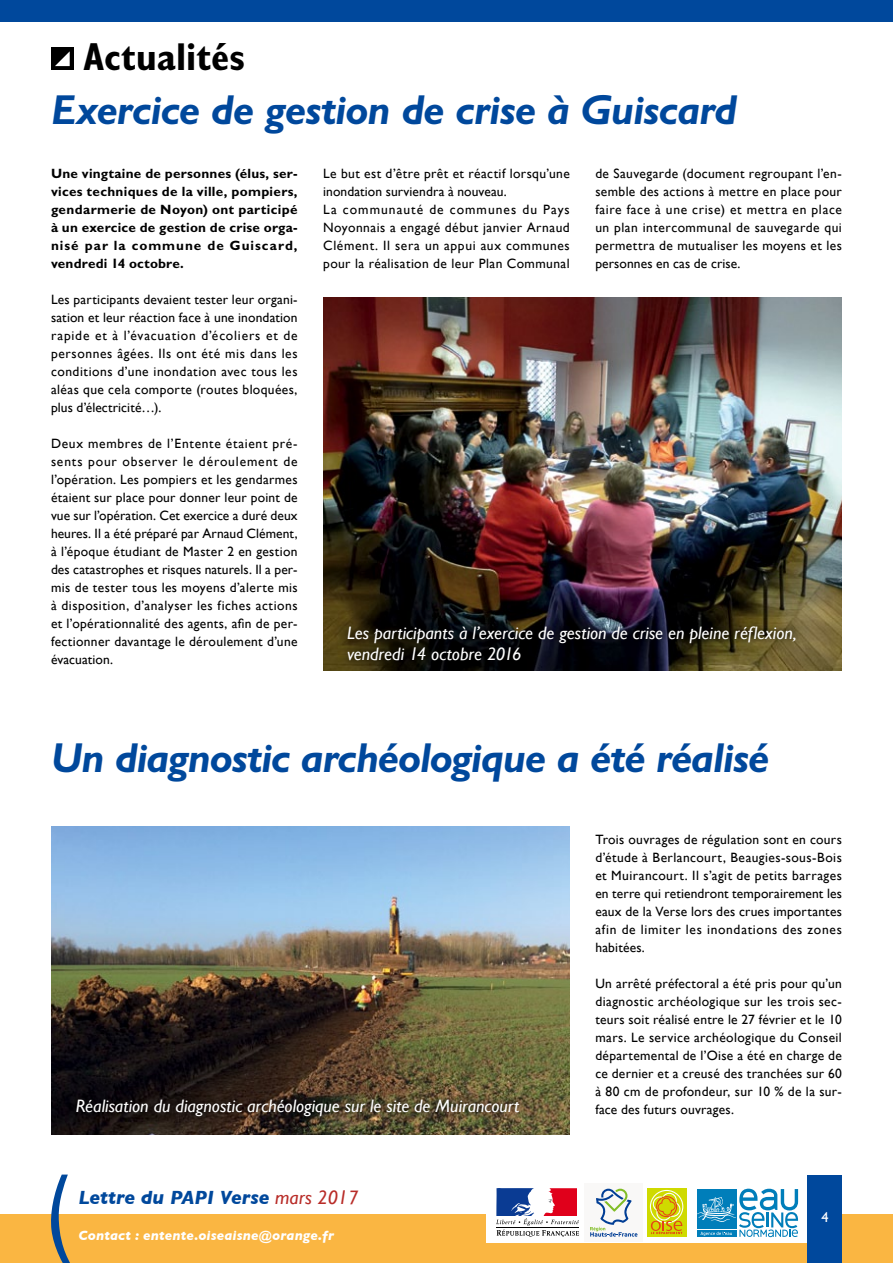
<style>
.page{position:relative;width:893px;height:1263px;background:#fff}
.page>*{position:absolute;margin:0;border:0;box-sizing:border-box;transform-origin:0 0}
.t1{font:italic 700 42px "Gill Sans MT Pro";letter-spacing:-.02em;color:#00489c}
.t2{font:700 condensed 39px "Gill Sans MT Pro";color:#000}
.t3{font:italic 700 19.5px "Gill Sans";color:#00489c}
.t4{font:italic 18px/21px "Gill Sans";color:#fff}
.t5{font:14.25px "Gill Sans";color:#fff}
.t6{font:13.5px/18px "Gill Sans";letter-spacing:.03em;color:#000;text-align:justify}
.t7{font:700 13.5px/18px "Gill Sans MT Pro";letter-spacing:.045em;color:#000;text-align:justify}
.t8{font:italic 700 13.5px "Gill Sans";letter-spacing:.015em;color:#fff}
.s1{font-weight:400;color:#b82c28}
</style>
<div class="page">
<div style="left:0;top:1214px;width:893px;height:49px;background:#fab642"></div>
<div style="left:0;top:0;width:893px;height:21px;background:#00489c"></div>
<div style="left:51px;top:47px;width:23px;height:23px;background:#000"></div>
<svg style="left:55px;top:51px;width:15px;height:15px"></svg>
<img style="left:323px;top:298px;width:519px;height:372px">
<img style="left:51px;top:826px;width:519px;height:308px">
<div style="left:486px;top:1188px;width:322px;height:54px;background:#fff"></div>
<svg style="left:496px;top:1188px;width:83px;height:49px"></svg>
<div style="left:647px;top:1188px;width:39px;height:49px;background:#cfda00"></div>
<svg style="left:650px;top:1190px;width:33px;height:44px"></svg>
<svg style="left:697px;top:1189px;width:101px;height:48px"></svg>
<div style="left:584px;top:1183px;width:59px;height:59px;background:#f9f8f7"></div>
<svg style="left:590px;top:1189px;width:47px;height:47px"></svg>
<svg style="left:51px;top:1174px;width:19px;height:89px"></svg>
<svg style="left:340px;top:619px;width:463px;height:49px;background:#201d13"></svg>
<svg style="left:69px;top:1092px;width:457px;height:32px;background:#392e20"></svg>
<div style="left:808px;top:1175px;width:34px;height:88px;background:#00489c"></div>
<h2 class="t2" style="left:84px;top:34px;width:163px">Actualités</h2>
<h1 class="t1" style="left:51px;top:84px;width:688px">Exercice de gestion de crise à Guiscard</h1>
<p class="t7" style="left:51px;top:164px;width:248px">Une vingtaine de personnes (élus, ser&shy;vices techniques de la ville, pompiers, gendarmerie de Noyon) ont participé à un exercice de gestion de crise orga&shy;nisé par la commune de Guiscard, vendredi 14 octobre.</p>
<p class="t6" style="left:51px;top:290px;width:248px">Les participants devaient tester leur organi&shy;sation et leur réaction face à une inondation rapide et à l’évacuation d’écoliers et de personnes âgées. Ils ont été mis dans les conditions d’une inondation avec tous les aléas que cela comporte (routes bloquées, plus d’électricité…).</p>
<p class="t6" style="left:51px;top:434px;width:248px">Deux membres de l’Entente étaient pré&shy;sents pour observer le déroulement de l’opération. Les pompiers et les gendarmes étaient sur place pour donner leur point de vue sur l’opération. Cet exercice a duré deux heures. Il a été préparé par Arnaud Clément, à l’époque étudiant de Master 2 en gestion des catastrophes et risques naturels. Il a per&shy;mis de tester tous les moyens d’alerte mis à disposition, d’analyser les fiches actions et l’opérationnalité des agents, afin de per&shy;fectionner davantage le déroulement d’une évacuation.</p>
<p class="t6" style="left:323px;top:164px;width:248px;text-align:left">Le but est d’être prêt et réactif lorsqu’une inondation surviendra à nouveau.<br>La communauté de communes du Pays Noyonnais a engagé début janvier Arnaud Clément. Il sera un appui aux communes pour la réalisation de leur Plan Communal</p>
<p class="t6" style="left:595px;top:164px;width:248px">de Sauvegarde (document regroupant l’en&shy;semble des actions à mettre en place pour faire face à une crise) et mettra en place un plan intercommunal de sauvegarde qui permettra de mutualiser les moyens et les personnes en cas de crise.</p>
<h3 class="t4" style="left:347px;top:622px;width:451px">Les participants à l’exercice de gestion de crise en pleine réflexion, vendredi 14 octobre 2016</h3>
<h1 class="t1" style="left:51px;top:732px;width:720px">Un diagnostic archéologique a été réalisé</h1>
<h3 class="t4" style="left:76px;top:1095px;width:445px">Réalisation du diagnostic archéologique sur le site de Muirancourt</h3>
<h3 class="t3" style="left:78px;top:1186px;width:281px">Lettre du PAPI Verse <span class="s1">mars 2017</span></h3>
<p class="t8" style="left:78px;top:1228px;width:257px">Contact : entente.oiseaisne@orange.fr</p>
<p class="t6" style="left:595px;top:830px;width:248px">Trois ouvrages de régulation sont en cours d’étude à Berlancourt, Beaugies-sous-Bois et Muirancourt. Il s’agit de petits barrages en terre qui retiendront temporairement les eaux de la Verse lors des crues importantes afin de limiter les inondations des zones habitées.</p>
<p class="t6" style="left:595px;top:974px;width:248px">Un arrêté préfectoral a été pris pour qu’un diagnostic archéologique sur les trois sec&shy;teurs soit réalisé entre le 27 février et le 10 mars. Le service archéologique du Conseil départemental de l’Oise a été en charge de ce dernier et a creusé des tranchées sur 60 à 80 cm de profondeur, sur 10 % de la sur&shy;face des futurs ouvrages.</p>
<p class="t5" style="left:821px;top:1209px;width:9px">4</p>
</div>
